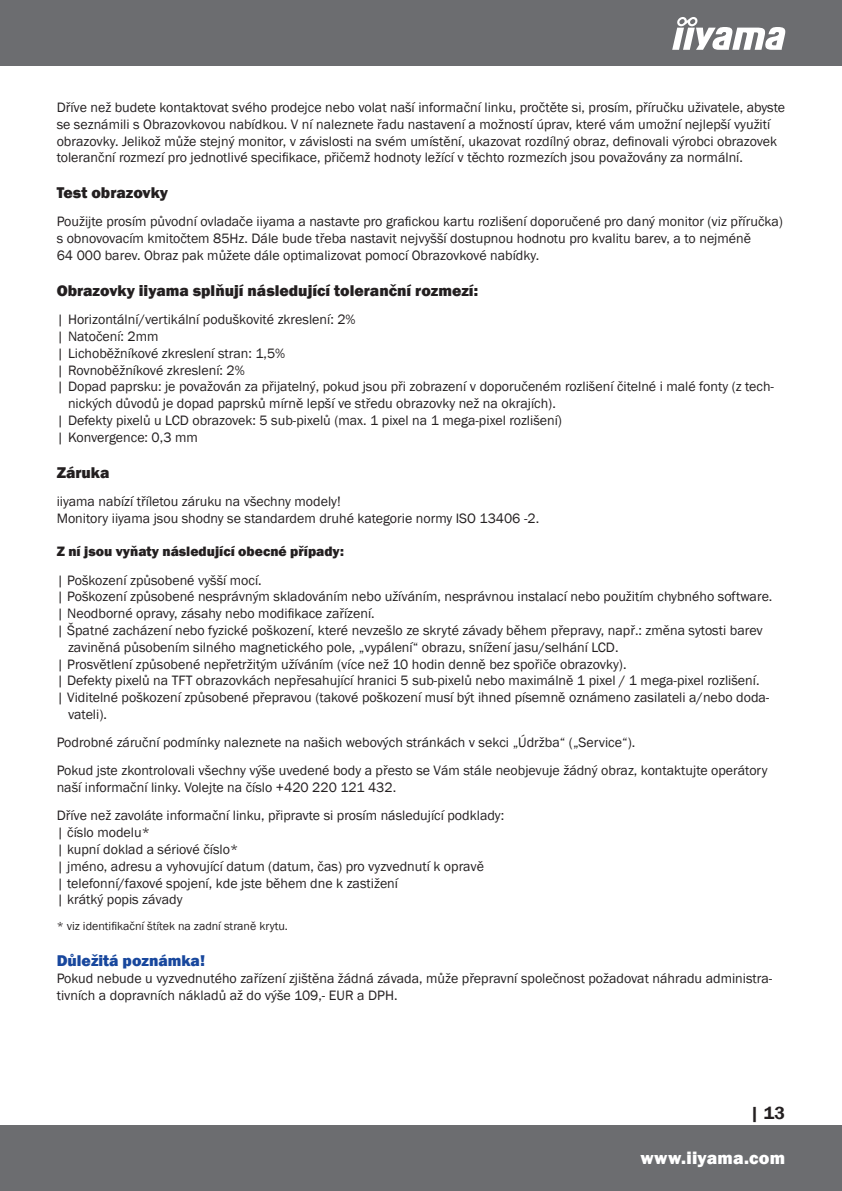
<style>
.page{position:relative;width:842px;height:1191px;background:#fff}
.page>*{position:absolute;margin:0;border:0;box-sizing:border-box;transform-origin:0 0}
.t1{font:800 18px "Franklin Gothic";letter-spacing:.015em;color:#fff}
.t2{font:600 18px "Franklin Gothic";color:#231f20}
.t3{font:800 16px "Franklin Gothic";color:#231f20}
.t4{font:800 16px "Franklin Gothic";color:#18479d}
.t5{font:14px/16.8px "Franklin Gothic";color:#231f20}
.t6{font:800 14px "Franklin Gothic";color:#231f20}
.t7{font:12px "Franklin Gothic";color:#231f20}
</style>
<div class="page">
<div style="left:0;top:1125px;width:842px;height:66px;background:#6c6d70"></div>
<div style="left:0;top:0;width:842px;height:66px;background:#6c6d70"></div>
<svg style="left:672px;top:17px;width:113px;height:33px"></svg>
<p class="t5" style="left:57px;top:99px;width:730px">Dříve než budete kontaktovat svého prodejce nebo volat naší informační linku, pročtěte si, prosím, příručku uživatele, abyste se seznámili s Obrazovkovou nabídkou. V ní naleznete řadu nastavení a možností úprav, které vám umožní nejlepší využití obrazovky. Jelikož může stejný monitor, v závislosti na svém umístění, ukazovat rozdílný obraz, definovali výrobci obrazovek toleranční rozmezí pro jednotlivé specifikace, přičemž hodnoty ležící v těchto rozmezích jsou považovány za normální.</p>
<p class="t3" style="left:57px;top:183px;width:113px">Test obrazovky</p>
<p class="t5" style="left:57px;top:214px;width:728px">Použijte prosím původní ovladače iiyama a nastavte pro grafickou kartu rozlišení doporučené pro daný monitor (viz příručka) s obnovovacím kmitočtem 85Hz. Dále bude třeba nastavit nejvyšší dostupnou hodnotu pro kvalitu barev, a to nejméně<br>64 000 barev. Obraz pak můžete dále optimalizovat pomocí Obrazovkové nabídky.</p>
<p class="t3" style="left:57px;top:280px;width:423px">Obrazovky iiyama splňují následující toleranční rozmezí:</p>
<p class="t5" style="left:57px;top:311px;width:300px">| Horizontální/vertikální poduškovité zkreslení: 2%</p>
<p class="t5" style="left:57px;top:328px;width:103px">| Natočení: 2mm</p>
<p class="t5" style="left:57px;top:345px;width:230px">| Lichoběžníkové zkreslení stran: 1,5%</p>
<p class="t5" style="left:57px;top:362px;width:190px">| Rovnoběžníkové zkreslení: 2%</p>
<p class="t5" style="left:57px;top:379px;width:719px">| Dopad paprsku: je považován za přijatelný, pokud jsou při zobrazení v doporučeném rozlišení čitelné i malé fonty (z tech-</p>
<p class="t5" style="left:68px;top:395px;width:489px">nických důvodů je dopad paprsků mírně lepší ve středu obrazovky než na okrajích).</p>
<p class="t5" style="left:57px;top:412px;width:507px">| Defekty pixelů u LCD obrazovek: 5 sub-pixelů (max. 1 pixel na 1 mega-pixel rozlišení)</p>
<p class="t5" style="left:57px;top:429px;width:143px">| Konvergence: 0,3 mm</p>
<p class="t3" style="left:57px;top:462px;width:54px">Záruka</p>
<p class="t5" style="left:57px;top:493px;width:484px">iiyama nabízí tříletou záruku na všechny modely!<br>Monitory iiyama jsou shodny se standardem druhé kategorie normy ISO 13406 -2.</p>
<p class="t6" style="left:57px;top:543px;width:289px">Z ní jsou vyňaty následující obecné případy:</p>
<p class="t5" style="left:57px;top:572px;width:207px">| Poškození způsobené vyšší mocí.</p>
<p class="t5" style="left:57px;top:588px;width:717px">| Poškození způsobené nesprávným skladováním nebo užíváním, nesprávnou instalací nebo použitím chybného software.</p>
<p class="t5" style="left:57px;top:605px;width:320px">| Neodborné opravy, zásahy nebo modifikace zařízení.</p>
<p class="t5" style="left:57px;top:622px;width:707px">| Špatné zacházení nebo fyzické poškození, které nevzešlo ze skryté závady během přepravy, např.: změna sytosti barev</p>
<p class="t5" style="left:68px;top:639px;width:552px">zaviněná působením silného magnetického pole, „vypálení“ obrazu, snížení jasu/selhání LCD.</p>
<p class="t5" style="left:57px;top:656px;width:571px">| Prosvětlení způsobené nepřetržitým užíváním (více než 10 hodin denně bez spořiče obrazovky).</p>
<p class="t5" style="left:57px;top:672px;width:704px">| Defekty pixelů na TFT obrazovkách nepřesahující hranici 5 sub-pixelů nebo maximálně 1 pixel / 1 mega-pixel rozlišení.</p>
<p class="t5" style="left:57px;top:689px;width:714px">| Viditelné poškození způsobené přepravou (takové poškození musí být ihned písemně oznámeno zasilateli a/nebo doda-</p>
<p class="t5" style="left:68px;top:706px;width:40px">vateli).</p>
<p class="t5" style="left:57px;top:728px;width:712px;line-height:28.2px">Podrobné záruční podmínky naleznete na našich webových stránkách v sekci „Údržba“ („Service“).<br>Pokud jste zkontrolovali všechny výše uvedené body a přesto se Vám stále neobjevuje žádný obraz, kontaktujte operátory</p>
<p class="t5" style="left:57px;top:773px;width:449px;line-height:28.2px">naší informační linky. Volejte na číslo +420 220 121 432.<br>Dříve než zavoláte informační linku, připravte si prosím následující podklady:</p>
<p class="t5" style="left:57px;top:824px;width:429px">| číslo modelu*<br>| kupní doklad a sériové číslo*<br>| jméno, adresu a vyhovující datum (datum, čas) pro vyzvednutí k opravě | telefonní/faxové spojení, kde jste během dne k zastižení<br>| krátký popis závady</p>
<p class="t7" style="left:57px;top:918px;width:233px">* viz identifikační štítek na zadní straně krytu.</p>
<p class="t4" style="left:57px;top:950px;width:150px">Důležitá poznámka!</p>
<p class="t5" style="left:57px;top:970px;width:717px">Pokud nebude u vyzvednutého zařízení zjištěna žádná závada, může přepravní společnost požadovat náhradu administra&shy;tivních a dopravních nákladů až do výše 109,- EUR a DPH.</p>
<p class="t2" style="left:750px;top:1101px;width:35px">| 13</p>
<p class="t1" style="left:640px;top:1146px;width:146px">www.iiyama.com</p>
</div>
